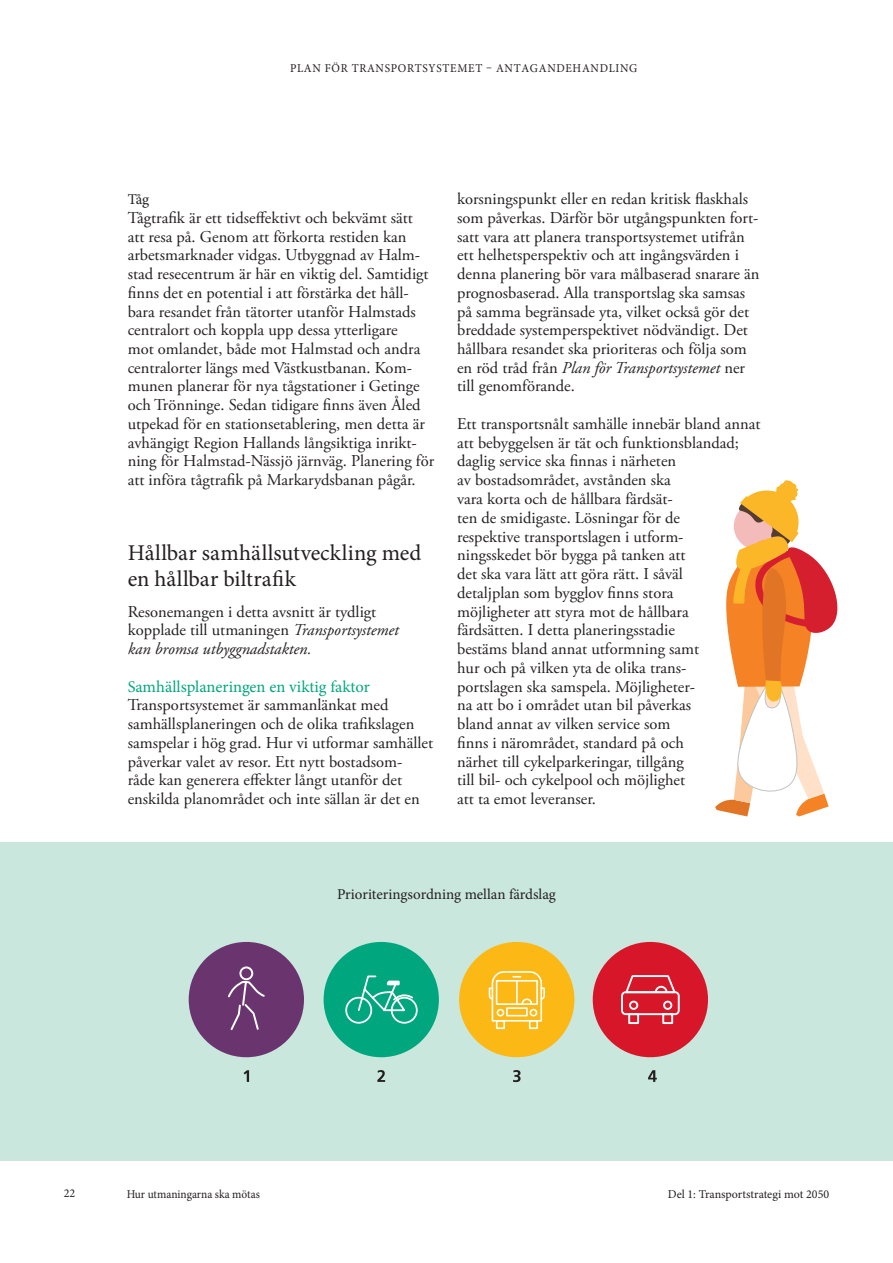
<style>
.page{position:relative;width:893px;height:1263px;background:#fff}
.page>*{position:absolute;margin:0;border:0;box-sizing:border-box;transform-origin:0 0}
.Rubrik_2{font:22.5px/25.5px "Minion Pro";color:#231f20}
.Brödtext_Garamond{font:16.5px/18.8px "Adobe Garamond Pro";color:#231f20}
.Rubrik_3{font:16.5px "Minion Pro";color:#00a77e}
.Mellanrubrik{font:15px "Minion Pro";letter-spacing:-.005em;color:#231f20}
.t1{font:12px "Minion Pro";letter-spacing:.06em;color:#231f20;scale:.95 1}
.t2{font:12px "Minion Pro";letter-spacing:.005em;color:#231f20}
.t3{font:12px "Minion Pro";letter-spacing:.005em;color:#231f20;scale:.95 1}
.s1{font-style:italic}
</style>
<div class="page">
<svg style="left:715px;top:480px;width:123px;height:336px"></svg>
<div style="left:0;top:842px;width:893px;height:318px;background:#cae7de"></div>
<div style="left:459px;top:942px;width:115px;height:115px;background:#fcb814;border-radius:50%"></div>
<svg style="left:488px;top:971px;width:57px;height:59px"></svg>
<div style="left:593px;top:942px;width:115px;height:115px;background:#d71729;border-radius:50%"></div>
<svg style="left:621px;top:975px;width:59px;height:50px"></svg>
<svg style="left:244px;top:1070px;width:5px;height:12px"></svg>
<svg style="left:377px;top:1070px;width:8px;height:12px"></svg>
<svg style="left:513px;top:1070px;width:7px;height:12px"></svg>
<svg style="left:648px;top:1070px;width:9px;height:12px"></svg>
<div style="left:189px;top:942px;width:115px;height:115px;background:#6a346f;border-radius:50%"></div>
<div style="left:239px;top:966px;width:14px;height:14px;border:2px solid #fff;border-radius:50%"></div>
<svg style="left:228px;top:980px;width:37px;height:51px"></svg>
<div style="left:324px;top:942px;width:115px;height:115px;background:#00a77e;border-radius:50%"></div>
<svg style="left:345px;top:975px;width:73px;height:49px"></svg>
<p class="t1" style="left:290px;top:60px;width:367px">PLAN FÖR TRANSPORTSYSTEMET – ANTAGANDEHANDLING</p>
<h3 class="Mellanrubrik" style="left:128px;top:189px;width:23px">Tåg</h3>
<p class="Brödtext_Garamond" style="left:128px;top:209px;width:308px">Tågtrafik är ett tidseffektivt och bekvämt sätt<br>att resa på. Genom att förkorta restiden kan arbetsmarknader vidgas. Utbyggnad av Halm&shy;stad resecentrum är här en viktig del. Samtidigt finns det en potential i att förstärka det håll&shy;bara resandet från tätorter utanför Halmstads centralort och koppla upp dessa ytterligare<br>mot omlandet, både mot Halmstad och andra centralorter längs med Västkustbanan. Kom&shy;munen planerar för nya tågstationer i Getinge och Trönninge. Sedan tidigare finns även Åled utpekad för en stationsetablering, men detta är avhängigt Region Hallands långsiktiga inrikt&shy;ning för Halmstad-Nässjö järnväg. Planering för att införa tågtrafik på Markarydsbanan pågår.</p>
<h2 class="Rubrik_2" style="left:128px;top:540px;width:295px">Hållbar samhällsutveckling med en hållbar biltrafik</h2>
<p class="Brödtext_Garamond" style="left:128px;top:602px;width:273px">Resonemangen i detta avsnitt är tydligt kopplade till utmaningen <span class="s1">Transportsystemet kan bromsa utbyggnadstakten.</span></p>
<h3 class="Rubrik_3" style="left:128px;top:675px;width:244px">Samhällsplaneringen en viktig faktor</h3>
<p class="Brödtext_Garamond" style="left:128px;top:696px;width:307px">Transportsystemet är sammanlänkat med samhällsplaneringen och de olika trafikslagen samspelar i hög grad. Hur vi utformar samhället påverkar valet av resor. Ett nytt bostadsom&shy;råde kan generera effekter långt utanför det enskilda planområdet och inte sällan är det en</p>
<p class="Brödtext_Garamond" style="left:457px;top:190px;width:304px">korsningspunkt eller en redan kritisk flaskhals som påverkas. Därför bör utgångspunkten fort&shy;satt vara att planera transportsystemet utifrån ett helhetsperspektiv och att ingångsvärden i denna planering bör vara målbaserad snarare än prognosbaserad. Alla transportslag ska samsas på samma begränsade yta, vilket också gör det breddade systemperspektivet nödvändigt. Det hållbara resandet ska prioriteras och följa som en röd tråd från <span class="s1">Plan för Transportsystemet</span> ner till genomförande.</p>
<p class="Brödtext_Garamond" style="left:457px;top:415px;width:305px">Ett transportsnålt samhälle innebär bland annat att bebyggelsen är tät och funktionsblandad; daglig service ska finnas i närheten<br>av bostadsområdet, avstånden ska<br>vara korta och de hållbara färdsät-<br>ten de smidigaste. Lösningar för de<br>respektive transportslagen i utform&shy;ningsskedet bör bygga på tanken att<br>det ska vara lätt att göra rätt. I såväl<br>detaljplan som bygglov finns stora<br>möjligheter att styra mot de hållbara<br>färdsätten. I detta planeringsstadie<br>bestäms bland annat utformning samt<br>hur och på vilken yta de olika trans-<br>portslagen ska samspela. Möjligheter-<br>na att bo i området utan bil påverkas<br>bland annat av vilken service som<br>finns i närområdet, standard på och<br>närhet till cykelparkeringar, tillgång<br>till bil- och cykelpool och möjlighet<br>att ta emot leveranser.</p>
<p class="Mellanrubrik" style="left:337px;top:884px;width:220px">Prioriteringsordning mellan färdslag</p>
<p class="t2" style="left:64px;top:1185px;width:13px">22</p>
<p class="t3" style="left:127px;top:1186px;width:142px">Hur utmaningarna ska mötas</p>
<p class="t2" style="left:668px;top:1186px;width:163px">Del 1: Transportstrategi mot 2050</p>
</div>
